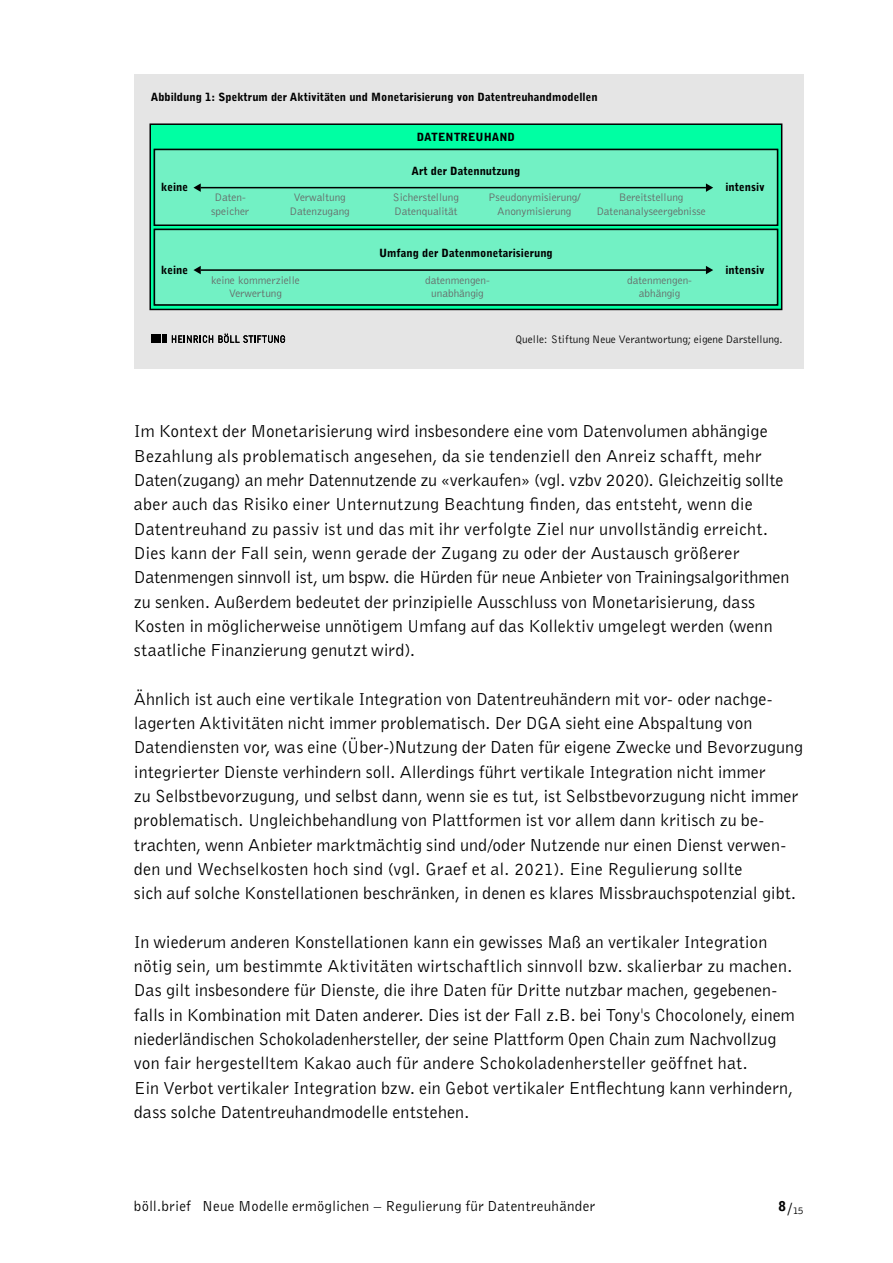
<style>
.page{position:relative;width:893px;height:1263px;background:#fff}
.page>*{position:absolute;margin:0;border:0;box-sizing:border-box;transform-origin:0 0}
.t1{font:18px/24.3px "Bell Gothic";color:#000}
.t2{font:15px "Bell Gothic";letter-spacing:.015em;color:#000}
.t3{font:300 11.25px/13.5px "Bell Gothic";color:#666;text-align:center}
.t4{font:900 11.25px "Bell Gothic";color:#000}
.t5{font:11.25px "Bell Gothic";color:#000}
.t6{font:10.5px "Bell Gothic";color:#000}
.s1{font-weight:900;font-size:15px}
</style>
<div class="page">
<div style="left:134px;top:74px;width:670px;height:294px;background:#e5e5e5"></div>
<svg style="left:162px;top:335px;width:4px;height:8px"></svg>
<div style="left:156px;top:335px;width:5px;height:8px;background:#000"></div>
<svg style="left:151px;top:335px;width:4px;height:8px"></svg>
<svg style="left:172px;top:334px;width:113px;height:9px"></svg>
<svg style="left:149px;top:123px;width:634px;height:188px;background:#0ad98e"></svg>
<div style="left:154px;top:229px;width:623px;height:76px;background:#72f1c4"></div>
<div style="left:154px;top:229px;width:624px;height:77px;border:2px solid #000"></div>
<div style="left:154px;top:149px;width:623px;height:76px;background:#72f1c4"></div>
<div style="left:154px;top:149px;width:624px;height:77px;border:2px solid #000"></div>
<svg style="left:193px;top:183px;width:8px;height:9px"></svg>
<hr style="left:201px;top:187px;width:505px;height:1px;background:#000">
<svg style="left:706px;top:183px;width:7px;height:9px"></svg>
<svg style="left:193px;top:266px;width:8px;height:8px"></svg>
<hr style="left:201px;top:269px;width:505px;height:2px;background:#000">
<svg style="left:706px;top:266px;width:7px;height:8px"></svg>
<p class="t4" style="left:151px;top:90px;width:448px">Abbildung 1: Spektrum der Aktivitäten und Monetarisierung von Datentreuhandmodellen</p>
<p class="t4" style="left:161px;top:181px;width:28px">keine</p>
<p class="t4" style="left:161px;top:263px;width:28px">keine</p>
<p class="t4" style="left:417px;top:130px;width:99px">DATENTREUHAND</p>
<p class="t4" style="left:412px;top:164px;width:110px">Art der Datennutzung</p>
<p class="t3" style="left:211px;top:191px;width:39px;text-align:left">Daten&shy;speicher</p>
<p class="t3" style="left:393px;top:191px;width:68px;text-align:left">Sicherstellung<br>Datenqualität</p>
<p class="t3" style="left:488px;top:191px;width:94px">Pseudonymisierung/<br>Anonymisierung</p>
<p class="t3" style="left:596px;top:191px;width:111px">Bereitstellung<br>Datenanalyseergebnisse</p>
<p class="t3" style="left:290px;top:191px;width:62px">Verwaltung<br>Datenzugang</p>
<p class="t4" style="left:379px;top:247px;width:175px">Umfang der Datenmonetarisierung</p>
<p class="t3" style="left:211px;top:274px;width:90px">keine kommerzielle<br>Verwertung</p>
<p class="t3" style="left:425px;top:274px;width:66px">datenmengen&shy;unabhängig</p>
<p class="t3" style="left:627px;top:274px;width:66px">datenmengen&shy;abhängig</p>
<p class="t4" style="left:725px;top:181px;width:41px">intensiv</p>
<p class="t4" style="left:725px;top:263px;width:41px">intensiv</p>
<p class="t5" style="left:515px;top:332px;width:269px">Quelle: Stiftung Neue Verantwortung; eigene Darstellung.</p>
<p class="t1" style="left:134px;top:419px;width:657px">Im Kontext der Monetarisierung wird insbesondere eine vom Datenvolumen abhängige Bezahlung als problematisch angesehen, da sie tendenziell den Anreiz schafft, mehr Daten(zugang) an mehr Datennutzende zu «verkaufen» (vgl. vzbv 2020). Gleichzeitig sollte aber auch das Risiko einer Unternutzung Beachtung finden, das entsteht, wenn die Datentreuhand zu passiv ist und das mit ihr verfolgte Ziel nur unvollständig erreicht.<br>Dies kann der Fall sein, wenn gerade der Zugang zu oder der Austausch größerer Datenmengen sinnvoll ist, um bspw. die Hürden für neue Anbieter von Trainingsalgorithmen zu senken. Außerdem bedeutet der prinzipielle Ausschluss von Monetarisierung, dass Kosten in möglicherweise unnötigem Umfang auf das Kollektiv umgelegt werden (wenn staatliche Finanzierung genutzt wird).</p>
<p class="t1" style="left:134px;top:686px;width:671px">Ähnlich ist auch eine vertikale Integration von Datentreuhändern mit vor- oder nachge&shy;lagerten Aktivitäten nicht immer problematisch. Der DGA sieht eine Abspaltung von Datendiensten vor, was eine (Über-)Nutzung der Daten für eigene Zwecke und Bevorzugung integrierter Dienste verhindern soll. Allerdings führt vertikale Integration nicht immer<br>zu Selbstbevorzugung, und selbst dann, wenn sie es tut, ist Selbstbevorzugung nicht immer problematisch. Ungleichbehandlung von Plattformen ist vor allem dann kritisch zu be&shy;trachten, wenn Anbieter marktmächtig sind und/oder Nutzende nur einen Dienst verwen&shy;den und Wechselkosten hoch sind (vgl. Graef et al. 2021). Eine Regulierung sollte<br>sich auf solche Konstellationen beschränken, in denen es klares Missbrauchspotenzial gibt.</p>
<p class="t1" style="left:134px;top:929px;width:662px">In wiederum anderen Konstellationen kann ein gewisses Maß an vertikaler Integration nötig sein, um bestimmte Aktivitäten wirtschaftlich sinnvoll bzw. skalierbar zu machen.<br>Das gilt insbesondere für Dienste, die ihre Daten für Dritte nutzbar machen, gegebenen&shy;falls in Kombination mit Daten anderer. Dies ist der Fall z.B. bei Tony's Chocolonely, einem niederländischen Schokoladenhersteller, der seine Plattform Open Chain zum Nachvollzug von fair hergestelltem Kakao auch für andere Schokoladenhersteller geöffnet hat.<br>Ein Verbot vertikaler Integration bzw. ein Gebot vertikaler Entflechtung kann verhindern, dass solche Datentreuhandmodelle entstehen.</p>
<p class="t2" style="left:134px;top:1196px;width:463px">böll.brief Neue Modelle ermöglichen – Regulierung für Datentreuhänder</p>
<p class="t6" style="left:779px;top:1203px;width:27px"><sup>8</sup><span class="s1">/</span>15</p>
</div>
